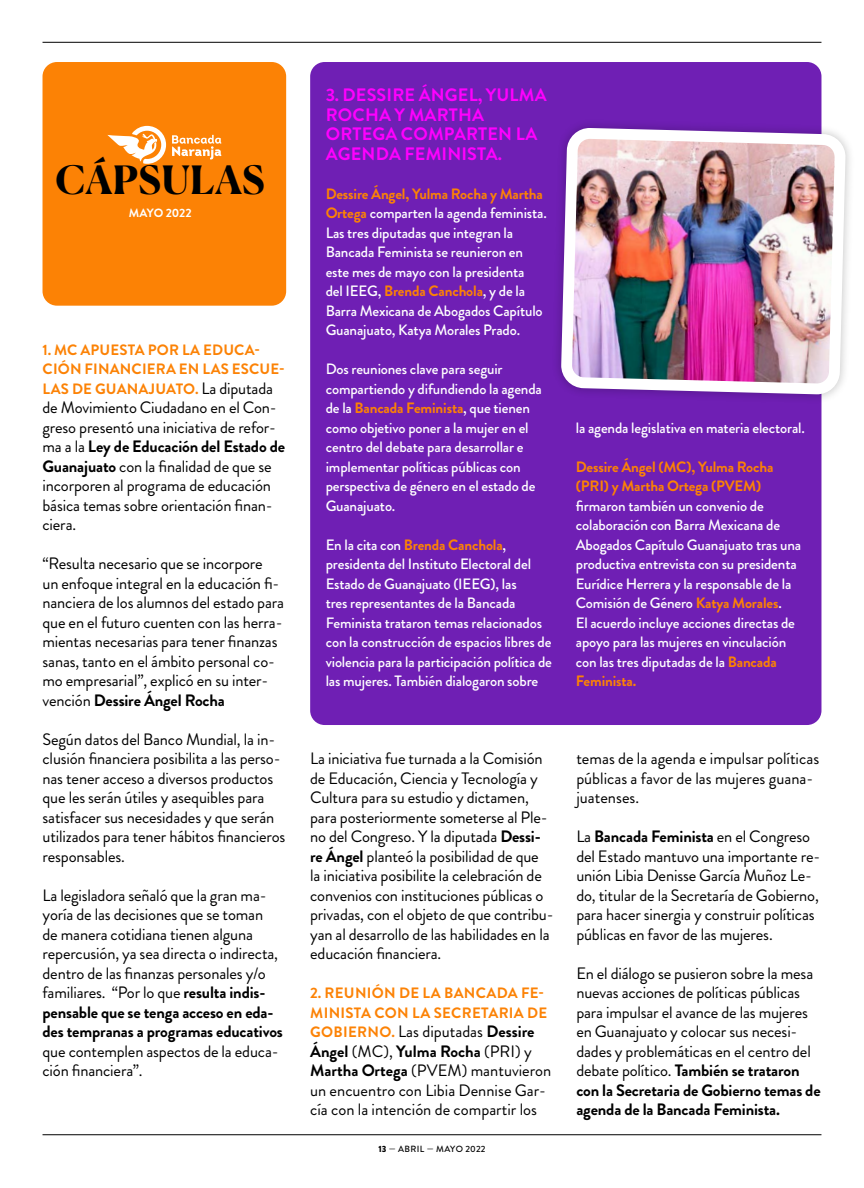
<style>
.page{position:relative;width:864px;height:1188px;background:#fff}
.page>*{position:absolute;margin:0;border:0;box-sizing:border-box;transform-origin:0 0}
.t1{font:700 39px "Canela";letter-spacing:.01em;color:#000}
.t2{font:700 18px/19.5px "Brandon Grotesque";letter-spacing:.01em;color:#f0f}
.t3{font:16.5px/19.5px "Brandon Grotesque";letter-spacing:-.01em;color:#000}
.t4{font:500 15px/19.5px "Brandon Grotesque";letter-spacing:-.01em;color:#fff}
.t5{font:700 15px/19.5px "Brandon Grotesque";letter-spacing:.01em;color:#fc8205}
.t6{font:700 15px/19.5px "Brandon Grotesque";letter-spacing:-.01em;color:#fc8205}
.t7{font:700 12px "Brandon Grotesque";letter-spacing:-.01em;color:#fff}
.t8{font:500 9px "Brandon Grotesque";letter-spacing:.035em;color:#000}
.s1{font-weight:400;font-size:16.5px;color:#000}
.s2{font-weight:700}
.s3{font-weight:700;color:#fc8205}
.s4{font-weight:700;font-size:15px;color:#fc8205}
.s5{font-weight:900}
</style>
<div class="page">
<hr style="left:43px;top:1134px;width:778px;height:1px;background:#000">
<hr style="left:43px;top:42px;width:778px;height:1px;background:#000">
<div style="left:43px;top:62px;width:243px;height:244px;background:#fc8205;border-radius:14px"></div>
<div style="left:310px;top:62px;width:511px;height:663px;background:#6f1fb4;border-radius:14px"></div>
<svg style="left:107px;top:126px;width:59px;height:38px"></svg>
<svg style="left:172px;top:135px;width:49px;height:25px"></svg>
<div style="left:551px;top:118px;width:304px;height:286px;background:#000;opacity:.25"></div>
<img style="left:556px;top:122px;width:295px;height:278px">
<h1 class="t1" style="left:55px;top:149px;width:211px">CÁPSULAS</h1>
<p class="t7" style="left:129px;top:204px;width:64px">MAYO 2022</p>
<p class="t5" style="left:43px;top:340px;width:244px">1. MC APUESTA POR LA EDUCA-<br>CIÓN FINANCIERA EN LAS ESCUE-<br>LAS DE GUANAJUATO. <span class="s1">La diputada</span></p>
<p class="t3" style="left:43px;top:398px;width:244px">de Movimiento Ciudadano en el Con&shy;greso presentó una iniciativa de refor&shy;ma a la <span class="s2">Ley de Educación del Estado de<br>Guanajuato</span> con la finalidad de que se incorporen al programa de educación básica temas sobre orientación finan&shy;ciera.</p>
<p class="t3" style="left:43px;top:554px;width:243px">“Resulta necesario que se incorpore<br>un enfoque integral en la educación fi&shy;nanciera de los alumnos del estado para que en el futuro cuenten con las herra&shy;mientas necesarias para tener finanzas sanas, tanto en el ámbito personal co&shy;mo empresarial”, explicó en su inter&shy;vención <span class="s2">Dessire Ángel Rocha</span></p>
<p class="t3" style="left:43px;top:729px;width:244px">Según datos del Banco Mundial, la in&shy;clusión financiera posibilita a las perso&shy;nas tener acceso a diversos productos que les serán útiles y asequibles para satisfacer sus necesidades y que serán utilizados para tener hábitos financieros responsables.</p>
<p class="t3" style="left:43px;top:885px;width:242px">La legisladora señaló que la gran ma&shy;yoría de las decisiones que se toman<br>de manera cotidiana tienen alguna repercusión, ya sea directa o indirecta, dentro de las finanzas personales y/o familiares. “Por lo que <span class="s2">resulta indis&shy;pensable que se tenga acceso en eda&shy;des tempranas a programas educativos</span></p>
<p class="t3" style="left:43px;top:1041px;width:238px">que contemplen aspectos de la educa&shy;ción financiera”.</p>
<p class="t2" style="left:326px;top:85px;width:223px">3. DESSIRE ÁNGEL, YULMA<br>ROCHA Y MARTHA<br>ORTEGA COMPARTEN LA<br>AGENDA FEMINISTA.</p>
<p class="t4" style="left:326px;top:184px;width:223px"><span class="s3">Dessire Ángel, Yulma Rocha y Martha Ortega</span> comparten la agenda feminista.<br>Las tres diputadas que integran la Bancada Feminista se reunieron en este mes de mayo con la presidenta<br>del IEEG, <span class="s3">Brenda Canchola</span>, y de la Barra Mexicana de Abogados Capítulo Guanajuato, Katya Morales Prado.</p>
<p class="t4" style="left:326px;top:359px;width:218px">Dos reuniones clave para seguir compartiendo y difundiendo la agenda de la <span class="s3">Bancada Feminista</span>, que tienen como objetivo poner a la mujer en el centro del debate para desarrollar e implementar políticas públicas con perspectiva de género en el estado de<br>Guanajuato.</p>
<p class="t4" style="left:326px;top:535px;width:228px">En la cita con <span class="s3">Brenda Canchola</span>, presidenta del Instituto Electoral del Estado de Guanajuato (IEEG), las<br>tres representantes de la Bancada Feminista trataron temas relacionados con la construcción de espacios libres de violencia para la participación política de las mujeres. También dialogaron sobre</p>
<p class="t4" style="left:576px;top:418px;width:231px">la agenda legislativa en materia electoral.</p>
<p class="t6" style="left:576px;top:457px;width:199px">Dessire Ángel (MC), Yulma Rocha (PRI) y Martha Ortega (PVEM)</p>
<p class="t4" style="left:576px;top:496px;width:227px">firmaron también un convenio de colaboración con Barra Mexicana de Abogados Capítulo Guanajuato tras una productiva entrevista con su presidenta Eurídice Herrera y la responsable de la Comisión de Género <span class="s3">Katya Morales</span>.<br>El acuerdo incluye acciones directas de apoyo para las mujeres en vinculación con las tres diputadas de la <span class="s3">Bancada Feminista.</span></p>
<p class="t3" style="left:310px;top:749px;width:245px">La iniciativa fue turnada a la Comisión de Educación, Ciencia y Tecnología y Cultura para su estudio y dictamen, para posteriormente someterse al Ple&shy;no del Congreso. Y la diputada <span class="s2">Dessi&shy;re Ángel</span> planteó la posibilidad de que<br>la iniciativa posibilite la celebración de convenios con instituciones públicas o privadas, con el objeto de que contribu&shy;yan al desarrollo de las habilidades en la educación financiera.</p>
<p class="t5" style="left:310px;top:983px;width:239px">2. REUNIÓN DE LA BANCADA FE-<br>MINISTA CON LA SECRETARIA DE</p>
<p class="t3" style="left:310px;top:1022px;width:243px"><span class="s4">GOBIERNO.</span> Las diputadas <span class="s2">Dessire Ángel</span> (MC), <span class="s2">Yulma Rocha</span> (PRI) y <span class="s2">Martha Ortega</span> (PVEM) mantuvieron un encuentro con Libia Dennise Gar&shy;cía con la intención de compartir los</p>
<p class="t8" style="left:378px;top:1142px;width:109px"><span class="s5">13</span> — ABRIL — MAYO 2022</p>
<p class="t3" style="left:576px;top:749px;width:244px">temas de la agenda e impulsar políticas públicas a favor de las mujeres guana&shy;juatenses.</p>
<p class="t3" style="left:576px;top:827px;width:245px">La <span class="s2">Bancada Feminista</span> en el Congreso del Estado mantuvo una importante re&shy;unión Libia Denisse García Muñoz Le&shy;do, titular de la Secretaría de Gobierno, para hacer sinergia y construir políticas públicas en favor de las mujeres.</p>
<p class="t3" style="left:576px;top:963px;width:246px">En el diálogo se pusieron sobre la mesa nuevas acciones de políticas públicas para impulsar el avance de las mujeres en Guanajuato y colocar sus necesi&shy;dades y problemáticas en el centro del debate político. <span class="s2">También se trataron con la Secretaria de Gobierno temas de agenda de la Bancada Feminista.</span></p>
</div>
